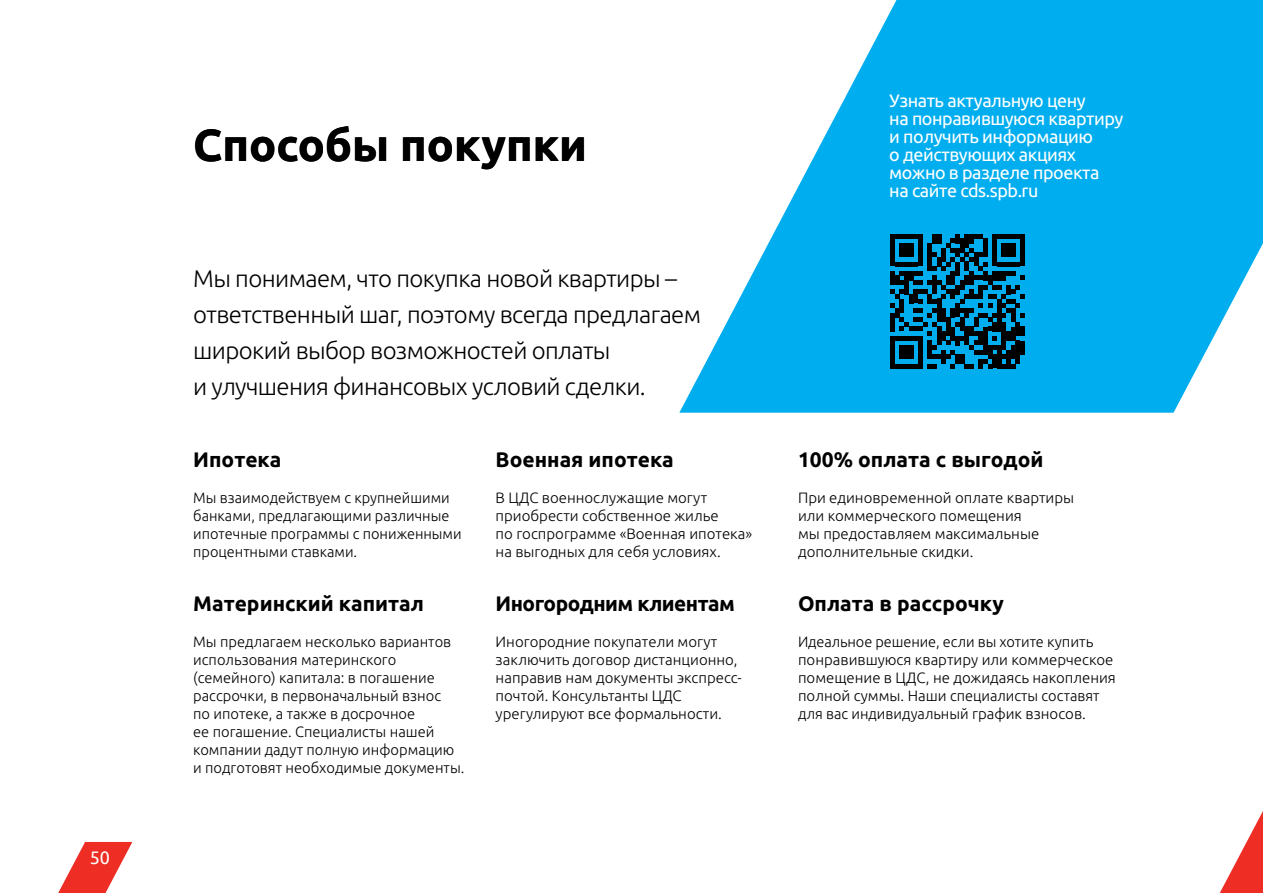
<style>
.page{position:relative;width:1263px;height:893px;background:#fff}
.page>*{position:absolute;margin:0;border:0;box-sizing:border-box;transform-origin:0 0}
.t1{font:700 45px "Ubuntu";color:#000}
.t2{font:300 24px/36px "Ubuntu";letter-spacing:-.025em;color:#000}
.t3{font:700 21px "Ubuntu";color:#000}
.t4{font:700 21px "Ubuntu";letter-spacing:-.025em;color:#000}
.t5{font:18px/18px "Ubuntu";letter-spacing:-.025em;color:#fff}
.t6{font:300 15px/18px "Ubuntu";color:#000}
</style>
<div class="page">
<svg style="left:679px;top:0;width:584px;height:413px;fill:#00aeef"></svg>
<svg style="left:890px;top:234px;width:135px;height:134px"></svg>
<div style="left:1020px;top:327px;width:5px;height:9px;background:#000"></div>
<div style="left:1020px;top:341px;width:5px;height:13px;background:#000"></div>
<svg style="left:1220px;top:811px;width:43px;height:82px"></svg>
<svg style="left:58px;top:842px;width:74px;height:51px"></svg>
<p class="t5" style="left:90px;top:849px;width:22px">50</p>
<h1 class="t1" style="left:193px;top:119px;width:395px">Способы покупки</h1>
<h2 class="t2" style="left:193px;top:260px;width:509px">Мы понимаем, что покупка новой квартиры – ответственный шаг, поэтому всегда предлагаем широкий выбор возможностей оплаты<br>и улучшения финансовых условий сделки.</h2>
<h3 class="t3" style="left:193px;top:448px;width:90px">Ипотека</h3>
<p class="t6" style="left:193px;top:489px;width:270px">Мы взаимодействуем с крупнейшими банками, предлагающими различные ипотечные программы с пониженными процентными ставками.</p>
<h3 class="t3" style="left:193px;top:592px;width:232px">Материнский капитал</h3>
<p class="t6" style="left:193px;top:633px;width:273px">Мы предлагаем несколько вариантов использования материнского (семейного) капитала: в погашение рассрочки, в первоначальный взнос<br>по ипотеке, а также в досрочное<br>ее погашение. Специалисты нашей компании дадут полную информацию и подготовят необходимые документы.</p>
<h3 class="t3" style="left:496px;top:448px;width:180px">Военная ипотека</h3>
<p class="t6" style="left:496px;top:489px;width:258px">В ЦДС военнослужащие могут приобрести собственное жилье<br>по госпрограмме «Военная ипотека» на выгодных для себя условиях.</p>
<h3 class="t4" style="left:496px;top:592px;width:241px">Иногородним клиентам</h3>
<p class="t6" style="left:496px;top:633px;width:248px">Иногородние покупатели могут заключить договор дистанционно, направив нам документы экспресс&shy;почтой. Консультанты ЦДС урегулируют все формальности.</p>
<p class="t5" style="left:889px;top:92px;width:236px">Узнать актуальную цену<br>на понравившуюся квартиру и получить информацию<br>о действующих акциях можно в разделе проекта на сайте cds.spb.ru</p>
<h3 class="t3" style="left:798px;top:448px;width:247px">100% оплата c выгодой</h3>
<p class="t6" style="left:798px;top:489px;width:278px">При единовременной оплате квартиры или коммерческого помещения<br>мы предоставляем максимальные дополнительные скидки.</p>
<h3 class="t3" style="left:798px;top:592px;width:208px">Оплата в рассрочку</h3>
<p class="t6" style="left:798px;top:633px;width:319px">Идеальное решение, если вы хотите купить понравившуюся квартиру или коммерческое помещение в ЦДС, не дожидаясь накопления полной суммы. Наши специалисты составят для вас индивидуальный график взносов.</p>
</div>
